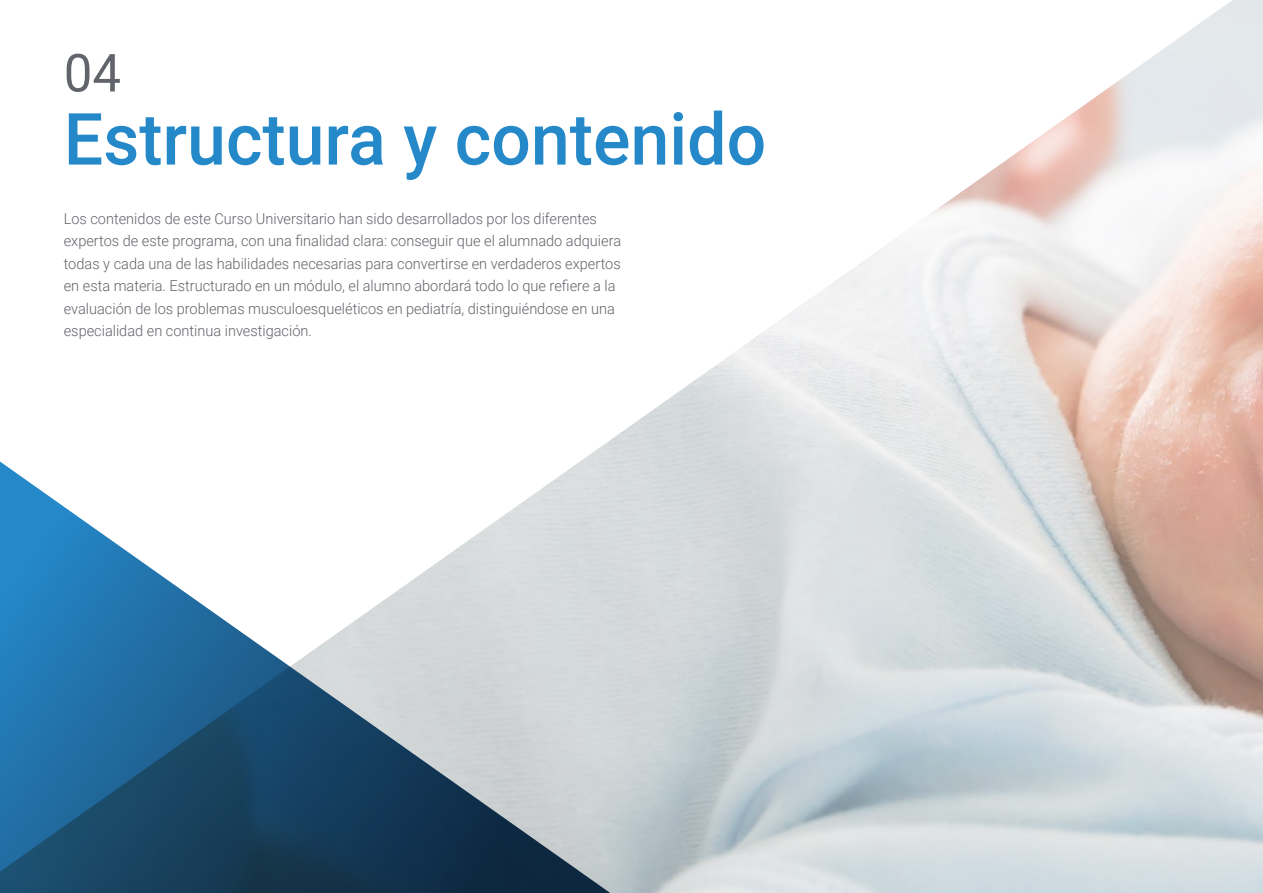
<style>
.page{position:relative;width:1263px;height:893px;background:#fff}
.page>*{position:absolute;margin:0;border:0;box-sizing:border-box;transform-origin:0 0}
.t1{font:500 72px "Roboto";color:#2488c9}
.t2{font:52.5px "Roboto";color:#61646a}
.t3{font:300 15px/22.5px "Roboto";color:#61646a}
</style>
<div class="page">
<img style="left:602px;top:0;width:661px;height:893px">
<svg style="left:0;top:446px;width:640px;height:447px"></svg>
<h2 class="t2" style="left:64px;top:36px;width:59px">04</h2>
<h1 class="t1" style="left:64px;top:89px;width:704px">Estructura y contenido</h1>
<p class="t3" style="left:64px;top:207px;width:559px">Los contenidos de este Curso Universitario han sido desarrollados por los diferentes expertos de este programa, con una finalidad clara: conseguir que el alumnado adquiera todas y cada una de las habilidades necesarias para convertirse en verdaderos expertos en esta materia. Estructurado en un módulo, el alumno abordará todo lo que refiere a la evaluación de los problemas musculoesqueléticos en pediatría, distinguiéndose en una especialidad en continua investigación.</p>
</div>
